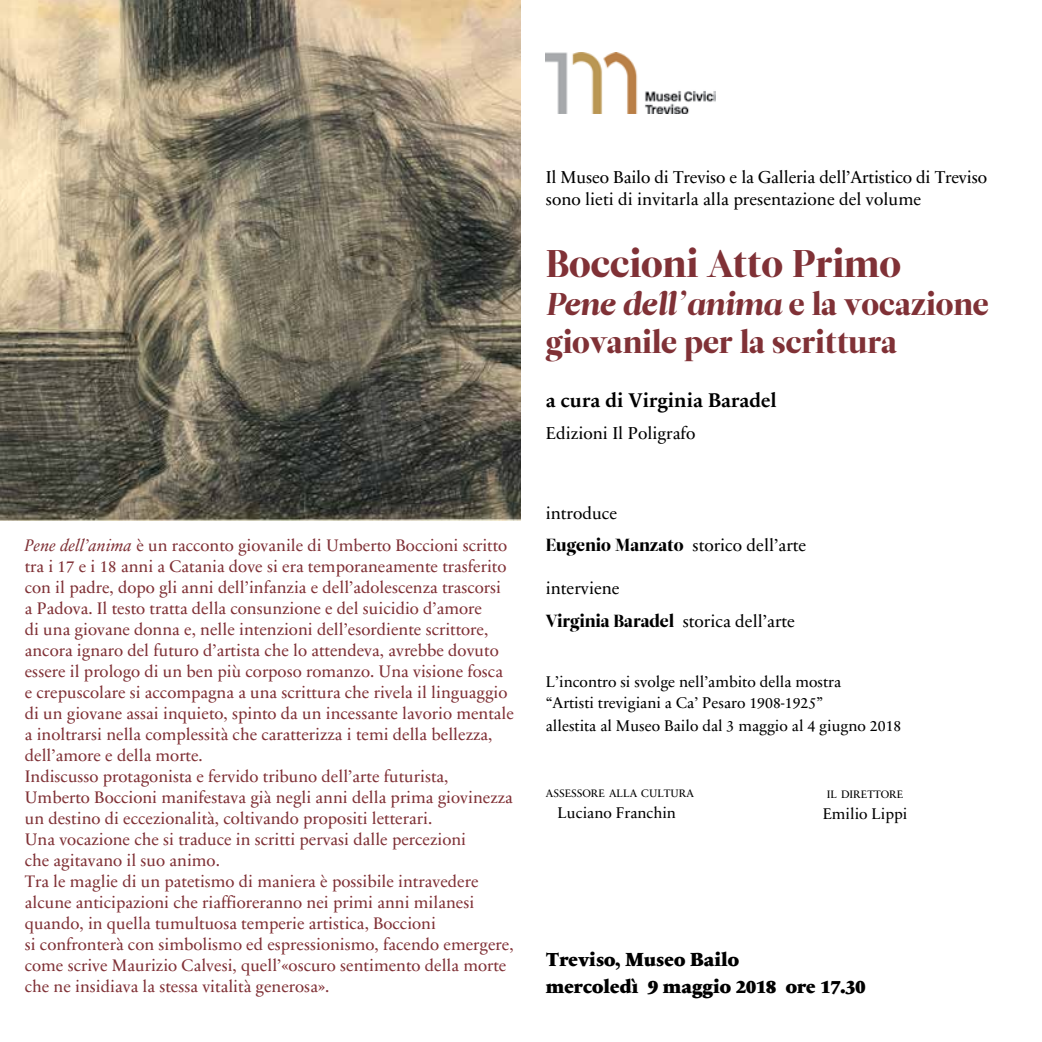
<style>
.page{position:relative;width:1042px;height:1042px;background:#fff}
.page>*{position:absolute;margin:0;border:0;box-sizing:border-box;transform-origin:0 0}
.t1{font:38.5px "Leitura Display";color:#803136}
.t2{font:31.5px/37.8px "Leitura Display";color:#803136}
.t3{font:700 20.12px "Sabon Next LT";color:#000}
.t4{font:900 19.25px/26.2px "Sabon Next LT";color:#000}
.t5{font:17.5px/32.7px "Sabon Next LT";color:#000}
.t6{font:16.97px/21px "Sabon Next LT";color:#803136}
.t7{font:15.75px/21px "Sabon Next LT";color:#000}
.t8{font:11.03px "Sabon Next LT";color:#000}
.s1{font-style:italic}
.s2{font-family:"Leitura Display"}
</style>
<div class="page">
<img style="left:0;top:0;width:521px;height:521px">
<img style="left:546px;top:52px;width:170px;height:61px">
<p class="t6" style="left:25px;top:535px;width:491px"><span class="s1">Pene dell’anima</span> è un racconto giovanile di Umberto Boccioni scritto tra i 17 e i 18 anni a Catania dove si era temporaneamente trasferito con il padre, dopo gli anni dell’infanzia e dell’adolescenza trascorsi<br>a Padova. Il testo tratta della consunzione e del suicidio d’amore<br>di una giovane donna e, nelle intenzioni dell’esordiente scrittore, ancora ignaro del futuro d’artista che lo attendeva, avrebbe dovuto essere il prologo di un ben più corposo romanzo. Una visione fosca e crepuscolare si accompagna a una scrittura che rivela il linguaggio di un giovane assai inquieto, spinto da un incessante lavorio mentale a inoltrarsi nella complessità che caratterizza i temi della bellezza, dell’amore e della morte.<br>Indiscusso protagonista e fervido tribuno dell’arte futurista, Umberto Boccioni manifestava già negli anni della prima giovinezza un destino di eccezionalità, coltivando propositi letterari.<br>Una vocazione che si traduce in scritti pervasi dalle percezioni<br>che agitavano il suo animo.<br>Tra le maglie di un patetismo di maniera è possibile intravedere alcune anticipazioni che riaffioreranno nei primi anni milanesi quando, in quella tumultuosa temperie artistica, Boccioni<br>si confronterà con simbolismo ed espressionismo, facendo emergere, come scrive Maurizio Calvesi, quell’«oscuro sentimento della morte che ne insidiava la stessa vitalità generosa».</p>
<p class="t5" style="left:546px;top:166px;width:443px;line-height:22.8px">Il Museo Bailo di Treviso e la Galleria dell’Artistico di Treviso sono lieti di invitarla alla presentazione del volume</p>
<h1 class="t1" style="left:546px;top:241px;width:357px">Boccioni Atto Primo</h1>
<h2 class="t2" style="left:546px;top:286px;width:444px"><span class="s1">Pene dell’anima</span> e la vocazione giovanile per la scrittura</h2>
<p class="t3" style="left:546px;top:388px;width:233px">a cura di Virginia Baradel</p>
<p class="t5" style="left:546px;top:417px;width:151px">Edizioni Il Poligrafo</p>
<p class="t5" style="left:546px;top:497px;width:262px">introduce<br><span class="s2">Eugenio Manzato</span> storico dell’arte</p>
<p class="t5" style="left:546px;top:572px;width:251px">interviene<br><span class="s2">Virginia Baradel</span> storica dell’arte</p>
<p class="t7" style="left:546px;top:672px;width:297px">L’incontro si svolge nell’ambito della mostra “Artisti trevigiani a Ca’ Pesaro 1908-1925”</p>
<p class="t7" style="left:546px;top:715px;width:357px">allestita al Museo Bailo dal 3 maggio al 4 giugno 2018</p>
<p class="t8" style="left:546px;top:786px;width:150px">ASSESSORE ALLA CULTURA</p>
<p class="t7" style="left:557px;top:802px;width:120px">Luciano Franchin</p>
<p class="t8" style="left:827px;top:788px;width:78px">IL DIRETTORE</p>
<p class="t7" style="left:822px;top:803px;width:86px">Emilio Lippi</p>
<p class="t4" style="left:546px;top:947px;width:321px">Treviso, Museo Bailo<br>mercoledì 9 maggio 2018 ore 17.30</p>
</div>
